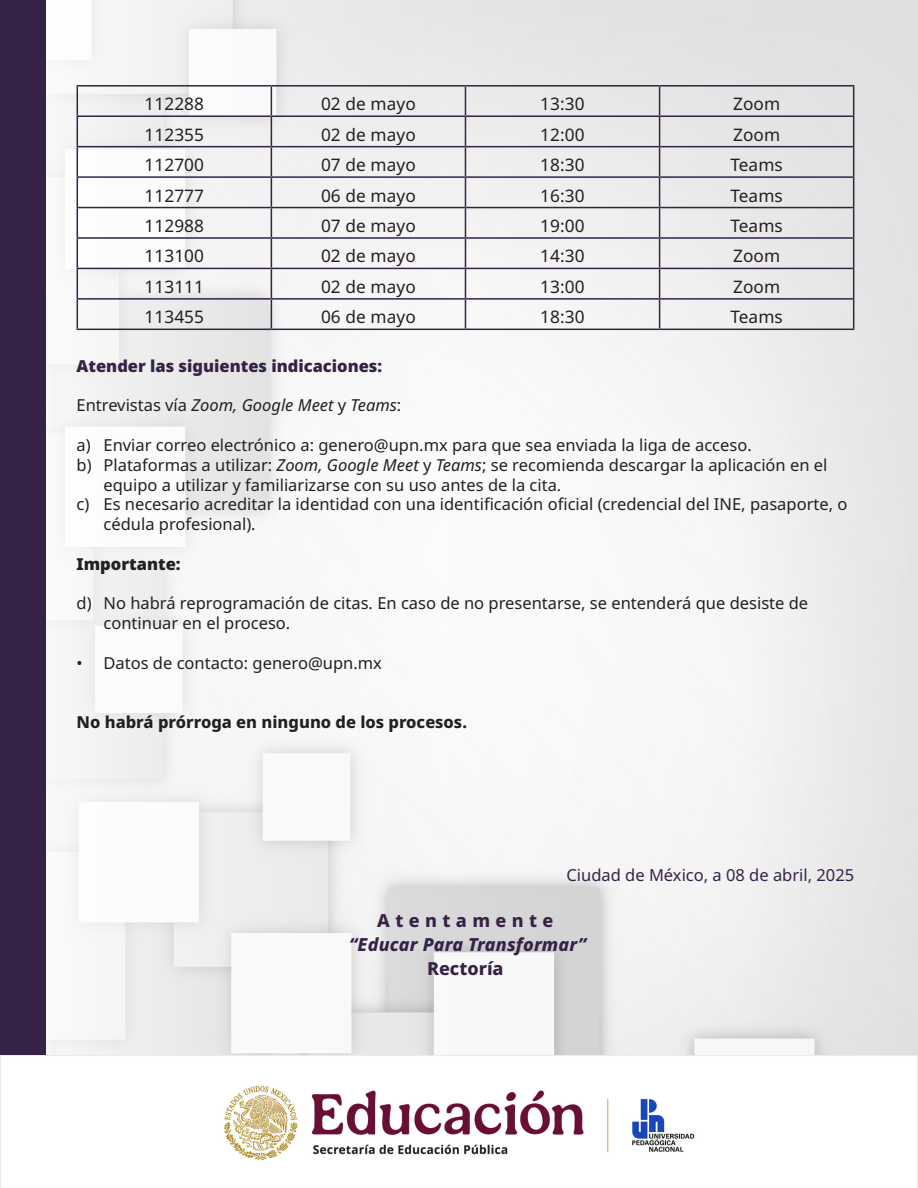
<style>
.page{position:relative;width:918px;height:1188px;background:#fff}
.page>*{position:absolute;margin:0;border:0;box-sizing:border-box;transform-origin:0 0}
.t1{font:italic 800 18px "Noto Sans";letter-spacing:.01em;color:#362147}
.t2{font:800 18px "Noto Sans";letter-spacing:.3em;color:#362147}
.t3{font:800 18px "Noto Sans";color:#362147}
.t4{font:17.25px "Noto Sans";letter-spacing:.005em;color:#231f20}
.t5{font:16.5px/19.8px "Noto Sans";color:#231f20}
.t6{font:800 16.5px "Noto Sans";color:#231f20}
.t7{font:italic 16.5px "Noto Sans";color:#231f20}
.t8{font:900 16.5px "Noto Sans";color:#362147}
.t9{font:16.5px "Noto Sans";color:#362147}
.t10{font:900 16.5px "Noto Sans";color:#231f20}
.s1{font-style:normal}
.s2{font-style:italic}
</style>
<div class="page">
<img style="left:0;top:1055px;width:918px;height:133px">
<div style="left:0;top:0;width:46px;height:1055px;background:#362147"></div>
<hr style="left:77px;top:85px;width:194px;height:2px;background:#362147">
<hr style="left:271px;top:85px;width:194px;height:2px;background:#362147">
<hr style="left:465px;top:85px;width:195px;height:2px;background:#362147">
<hr style="left:660px;top:85px;width:194px;height:2px;background:#362147">
<hr style="left:77px;top:115px;width:194px;height:2px;background:#362147">
<hr style="left:271px;top:115px;width:194px;height:2px;background:#362147">
<hr style="left:465px;top:115px;width:195px;height:2px;background:#362147">
<hr style="left:660px;top:115px;width:194px;height:2px;background:#362147">
<hr style="left:77px;top:146px;width:194px;height:1px;background:#362147">
<hr style="left:271px;top:146px;width:194px;height:1px;background:#362147">
<hr style="left:465px;top:146px;width:195px;height:1px;background:#362147">
<hr style="left:660px;top:146px;width:194px;height:1px;background:#362147">
<hr style="left:77px;top:176px;width:194px;height:2px;background:#362147">
<hr style="left:271px;top:176px;width:194px;height:2px;background:#362147">
<hr style="left:465px;top:176px;width:195px;height:2px;background:#362147">
<hr style="left:660px;top:176px;width:194px;height:2px;background:#362147">
<hr style="left:77px;top:207px;width:194px;height:1px;background:#362147">
<hr style="left:271px;top:207px;width:194px;height:1px;background:#362147">
<hr style="left:465px;top:207px;width:195px;height:1px;background:#362147">
<hr style="left:660px;top:207px;width:194px;height:1px;background:#362147">
<hr style="left:77px;top:237px;width:194px;height:2px;background:#362147">
<hr style="left:271px;top:237px;width:194px;height:2px;background:#362147">
<hr style="left:465px;top:237px;width:195px;height:2px;background:#362147">
<hr style="left:660px;top:237px;width:194px;height:2px;background:#362147">
<hr style="left:77px;top:268px;width:194px;height:1px;background:#362147">
<hr style="left:271px;top:268px;width:194px;height:1px;background:#362147">
<hr style="left:465px;top:268px;width:195px;height:1px;background:#362147">
<hr style="left:660px;top:268px;width:194px;height:1px;background:#362147">
<hr style="left:77px;top:298px;width:194px;height:2px;background:#362147">
<svg style="left:77px;top:87px;width:1px;height:242px"></svg>
<hr style="left:271px;top:298px;width:194px;height:2px;background:#362147">
<svg style="left:271px;top:87px;width:1px;height:242px"></svg>
<hr style="left:465px;top:298px;width:195px;height:2px;background:#362147">
<svg style="left:465px;top:87px;width:1px;height:242px"></svg>
<hr style="left:660px;top:298px;width:194px;height:2px;background:#362147">
<svg style="left:659px;top:87px;width:1px;height:242px"></svg>
<svg style="left:853px;top:87px;width:1px;height:242px"></svg>
<hr style="left:77px;top:329px;width:194px;height:1px;background:#362147">
<hr style="left:271px;top:329px;width:194px;height:1px;background:#362147">
<hr style="left:465px;top:329px;width:195px;height:1px;background:#362147">
<hr style="left:660px;top:329px;width:194px;height:1px;background:#362147">
<p class="t4" style="left:145px;top:92px;width:61px">112288</p>
<p class="t4" style="left:321px;top:92px;width:96px">02 de mayo</p>
<p class="t4" style="left:540px;top:92px;width:46px">13:30</p>
<p class="t4" style="left:733px;top:92px;width:49px">Zoom</p>
<p class="t4" style="left:145px;top:122px;width:61px">112355</p>
<p class="t4" style="left:321px;top:122px;width:96px">02 de mayo</p>
<p class="t4" style="left:540px;top:122px;width:46px">12:00</p>
<p class="t4" style="left:733px;top:122px;width:49px">Zoom</p>
<p class="t4" style="left:145px;top:153px;width:61px">112700</p>
<p class="t4" style="left:321px;top:153px;width:96px">07 de mayo</p>
<p class="t4" style="left:540px;top:153px;width:46px">18:30</p>
<p class="t4" style="left:730px;top:153px;width:54px">Teams</p>
<p class="t4" style="left:145px;top:183px;width:61px">112777</p>
<p class="t4" style="left:321px;top:183px;width:96px">06 de mayo</p>
<p class="t4" style="left:540px;top:183px;width:46px">16:30</p>
<p class="t4" style="left:730px;top:183px;width:54px">Teams</p>
<p class="t4" style="left:145px;top:214px;width:61px">112988</p>
<p class="t4" style="left:321px;top:214px;width:96px">07 de mayo</p>
<p class="t4" style="left:540px;top:214px;width:46px">19:00</p>
<p class="t4" style="left:730px;top:214px;width:54px">Teams</p>
<p class="t4" style="left:145px;top:244px;width:61px">113100</p>
<p class="t4" style="left:321px;top:244px;width:96px">02 de mayo</p>
<p class="t4" style="left:540px;top:244px;width:46px">14:30</p>
<p class="t4" style="left:733px;top:244px;width:49px">Zoom</p>
<p class="t4" style="left:145px;top:274px;width:61px">113111</p>
<p class="t4" style="left:321px;top:274px;width:96px">02 de mayo</p>
<p class="t4" style="left:540px;top:274px;width:46px">13:00</p>
<p class="t4" style="left:733px;top:274px;width:49px">Zoom</p>
<p class="t4" style="left:145px;top:305px;width:61px">113455</p>
<p class="t4" style="left:321px;top:305px;width:96px">06 de mayo</p>
<p class="t4" style="left:540px;top:305px;width:46px">18:30</p>
<p class="t4" style="left:730px;top:305px;width:54px">Teams</p>
<p class="t8" style="left:77px;top:353px;width:307px">Atender las siguientes indicaciones:</p>
<p class="t7" style="left:77px;top:394px;width:326px"><span class="s1">Entrevistas vía</span> Zoom, Google Meet <span class="s1">y</span> Teams<span class="s1">:</span></p>
<p class="t5" style="left:77px;top:436px;width:677px">a) Enviar correo electrónico a: genero@upn.mx para que sea enviada la liga de acceso.</p>
<p class="t5" style="left:104px;top:455px;width:725px;text-indent:-27px">b) Plataformas a utilizar: <span class="s2">Zoom, Google Meet</span> y <span class="s2">Teams</span>; se recomienda descargar la aplicación en el equipo a utilizar y familiarizarse con su uso antes de la cita.</p>
<p class="t5" style="left:104px;top:495px;width:745px;text-indent:-27px">c) Es necesario acreditar la identidad con una identificación oficial (credencial del INE, pasaporte, o cédula profesional).</p>
<p class="t10" style="left:77px;top:551px;width:106px">Importante:</p>
<p class="t5" style="left:104px;top:594px;width:706px;text-indent:-27px">d) No habrá reprogramación de citas. En caso de no presentarse, se entenderá que desiste de continuar en el proceso.</p>
<p class="t5" style="left:77px;top:653px;width:307px">• Datos de contacto: genero@upn.mx</p>
<p class="t6" style="left:77px;top:710px;width:392px">No habrá prórroga en ninguno de los procesos.</p>
<p class="t9" style="left:567px;top:863px;width:289px">Ciudad de México, a 08 de abril, 2025</p>
<p class="t2" style="left:377px;top:908px;width:178px">Atentamente</p>
<p class="t1" style="left:349px;top:932px;width:239px">“Educar Para Transformar”</p>
<p class="t3" style="left:427px;top:956px;width:78px">Rectoría</p>
</div>
